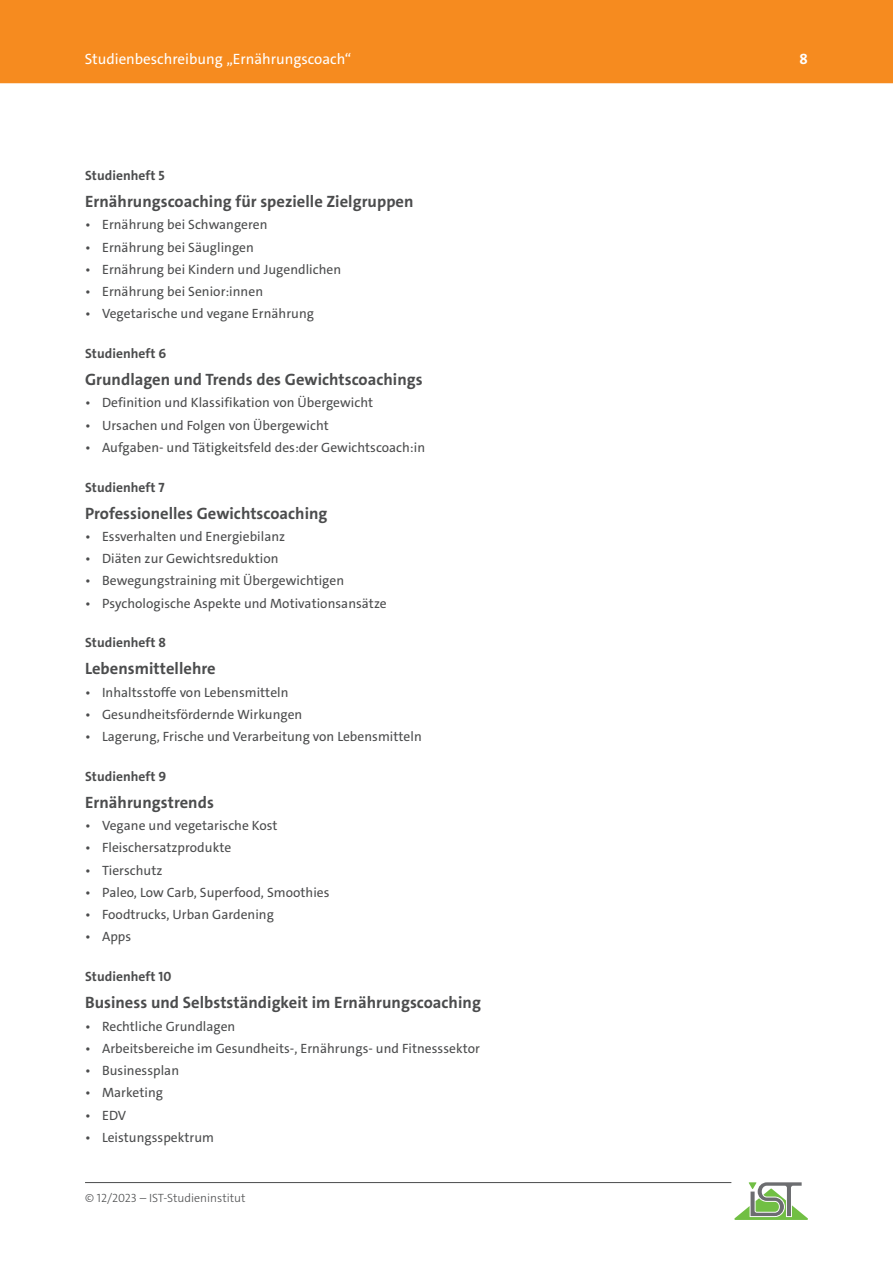
<style>
.page{position:relative;width:893px;height:1263px;background:#fff}
.page>*{position:absolute;margin:0;border:0;box-sizing:border-box;transform-origin:0 0}
.t1{font:700 16.5px "The Sans C4 s";letter-spacing:.005em;color:#4b4c4d}
.t2{font:15px "The Sans C4 s";color:#fff}
.t3{font:700 15px "The Sans C4 s";color:#fff}
.t4{font:13.5px "The Sans C4 s";letter-spacing:.005em;color:#4b4c4d}
.t5{font:700 13.5px "The Sans C4 s";letter-spacing:.005em;color:#4b4c4d}
.t6{font:300 12px "The Sans C4 s";color:#4b4c4d}
</style>
<div class="page">
<hr style="left:85px;top:1182px;width:646px;height:1px;background:#4b4c4d">
<svg style="left:734px;top:1182px;width:74px;height:38px"></svg>
<div style="left:0;top:0;width:893px;height:83px;background:#f68b1f"></div>
<p class="t2" style="left:85px;top:49px;width:268px">Studienbeschreibung „Ernährungscoach“</p>
<p class="t3" style="left:800px;top:49px;width:10px">8</p>
<p class="t5" style="left:85px;top:167px;width:81px">Studienheft 5</p>
<p class="t1" style="left:85px;top:191px;width:330px">Ernährungscoaching für spezielle Zielgruppen</p>
<p class="t4" style="left:85px;top:216px;width:184px">• Ernährung bei Schwangeren</p>
<p class="t4" style="left:85px;top:238px;width:170px">• Ernährung bei Säuglingen</p>
<p class="t4" style="left:85px;top:261px;width:258px">• Ernährung bei Kindern und Jugendlichen</p>
<p class="t4" style="left:85px;top:283px;width:180px">• Ernährung bei Senior:innen</p>
<p class="t4" style="left:85px;top:305px;width:231px">• Vegetarische und vegane Ernährung</p>
<p class="t5" style="left:85px;top:345px;width:83px">Studienheft 6</p>
<p class="t1" style="left:85px;top:369px;width:339px">Grundlagen und Trends des Gewichtscoachings</p>
<p class="t4" style="left:85px;top:394px;width:289px">• Definition und Klassifikation von Übergewicht</p>
<p class="t4" style="left:85px;top:416px;width:245px">• Ursachen und Folgen von Übergewicht</p>
<p class="t4" style="left:85px;top:439px;width:342px">• Aufgaben- und Tätigkeitsfeld des:der Gewichtscoach:in</p>
<p class="t5" style="left:85px;top:478px;width:81px">Studienheft 7</p>
<p class="t1" style="left:85px;top:502px;width:244px">Professionelles Gewichtscoaching</p>
<p class="t4" style="left:85px;top:528px;width:202px">• Essverhalten und Energiebilanz</p>
<p class="t4" style="left:85px;top:550px;width:195px">• Diäten zur Gewichtsreduktion</p>
<p class="t4" style="left:85px;top:572px;width:261px">• Bewegungstraining mit Übergewichtigen</p>
<p class="t4" style="left:85px;top:594px;width:303px">• Psychologische Aspekte und Motivationsansätze</p>
<p class="t5" style="left:85px;top:634px;width:83px">Studienheft 8</p>
<p class="t1" style="left:85px;top:658px;width:132px">Lebensmittellehre</p>
<p class="t4" style="left:85px;top:683px;width:205px">• Inhaltsstoffe von Lebensmitteln</p>
<p class="t4" style="left:85px;top:706px;width:219px">• Gesundheitsfördernde Wirkungen</p>
<p class="t4" style="left:85px;top:728px;width:338px">• Lagerung, Frische und Verarbeitung von Lebensmitteln</p>
<p class="t5" style="left:85px;top:768px;width:83px">Studienheft 9</p>
<p class="t1" style="left:85px;top:792px;width:130px">Ernährungstrends</p>
<p class="t4" style="left:85px;top:817px;width:194px">• Vegane und vegetarische Kost</p>
<p class="t4" style="left:85px;top:839px;width:148px">• Fleischersatzprodukte</p>
<p class="t4" style="left:85px;top:861px;width:79px">• Tierschutz</p>
<p class="t4" style="left:85px;top:884px;width:246px">• Paleo, Low Carb, Superfood, Smoothies</p>
<p class="t4" style="left:85px;top:906px;width:190px">• Foodtrucks, Urban Gardening</p>
<p class="t4" style="left:85px;top:928px;width:48px">• Apps</p>
<p class="t5" style="left:85px;top:968px;width:88px">Studienheft 10</p>
<p class="t1" style="left:85px;top:992px;width:397px">Business und Selbstständigkeit im Ernährungscoaching</p>
<p class="t4" style="left:85px;top:1017px;width:152px">• Rechtliche Grundlagen</p>
<p class="t4" style="left:85px;top:1039px;width:396px">• Arbeitsbereiche im Gesundheits-, Ernährungs- und Fitnesssektor</p>
<p class="t4" style="left:85px;top:1062px;width:96px">• Businessplan</p>
<p class="t4" style="left:85px;top:1084px;width:79px">• Marketing</p>
<p class="t4" style="left:85px;top:1106px;width:43px">• EDV</p>
<p class="t4" style="left:85px;top:1128px;width:131px">• Leistungsspektrum</p>
<p class="t6" style="left:85px;top:1190px;width:162px">© 12/2023 – IST-Studieninstitut</p>
</div>
